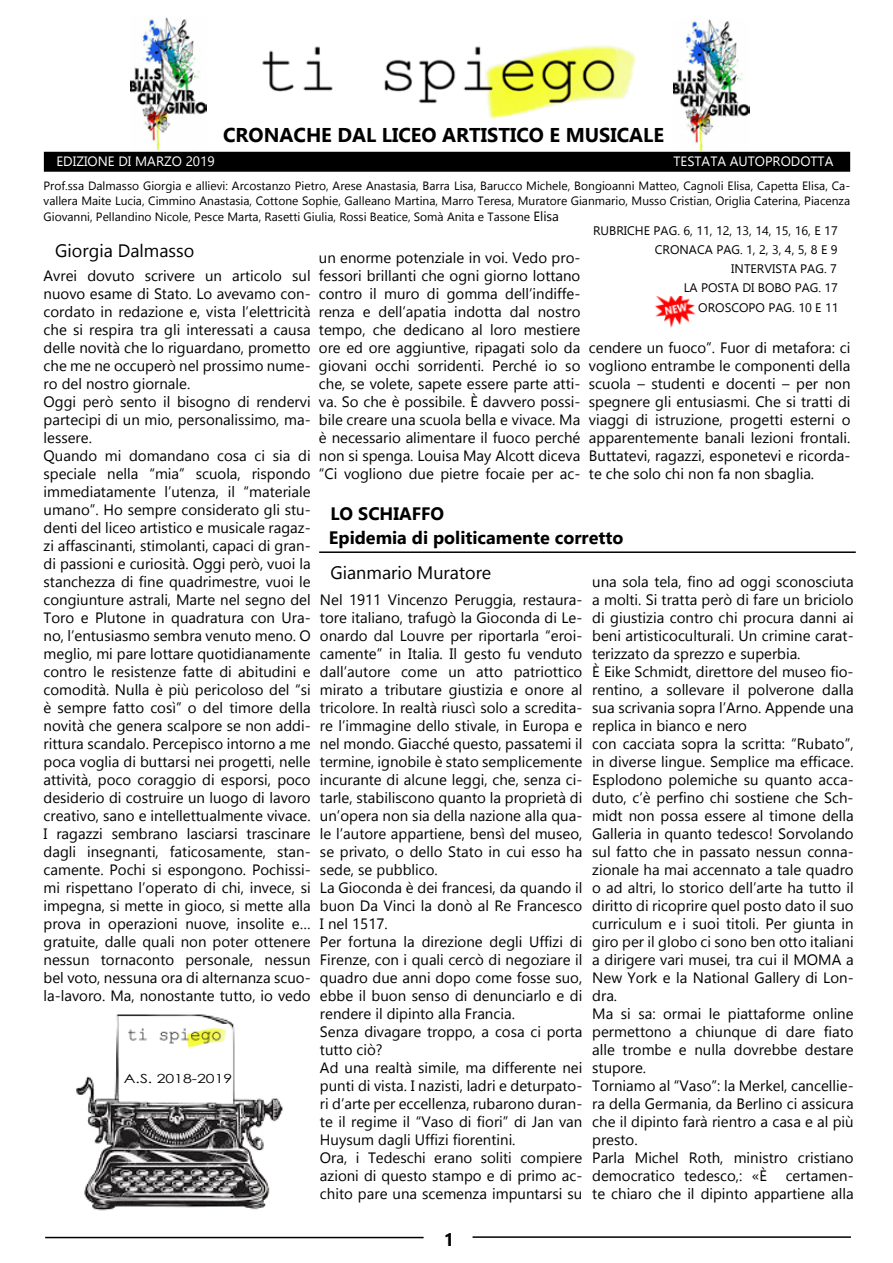
<style>
.page{position:relative;width:893px;height:1263px;background:#fff}
.page>*{position:absolute;margin:0;border:0;box-sizing:border-box;transform-origin:0 0}
.t1{font:700 19.95px "Gadugi";color:#000}
.t2{font:700 18px/23.4px "Gadugi";color:#000}
.t3{font:18px "Gadugi";color:#000}
.t4{font:15px/18px "Gadugi";color:#000}
.t5{font:13.5px "Gadugi";color:#fff}
.t6{font:12.6px "Century Gothic";color:#000;scale:1.27 1}
.t7{font:12.3px/18.8px "Gadugi";color:#000;text-align:right}
.t8{font:12px/14.4px "Gadugi";color:#000}
.s1{font-size:13.35px}
</style>
<div class="page">
<img style="left:655px;top:296px;width:41px;height:31px">
<img style="left:262px;top:45px;width:374px;height:74px">
<img style="left:130px;top:17px;width:76px;height:135px">
<div style="left:44px;top:152px;width:806px;height:20px;background:#000"></div>
<hr style="left:319px;top:551px;width:537px;height:2px;background:#000">
<hr style="left:45px;top:1237px;width:379px;height:1px;background:#000">
<hr style="left:472px;top:1236px;width:379px;height:2px;background:#000">
<img style="left:76px;top:1014px;width:207px;height:197px">
<img style="left:127px;top:1025px;width:100px;height:30px">
<img style="left:673px;top:19px;width:77px;height:132px">
<h1 class="t1" style="left:223px;top:123px;width:442px">CRONACHE DAL LICEO ARTISTICO E MUSICALE</h1>
<p class="t5" style="left:56px;top:153px;width:160px">EDIZIONE DI MARZO 2019</p>
<p class="t5" style="left:673px;top:153px;width:161px">TESTATA AUTOPRODOTTA</p>
<p class="t8" style="left:44px;top:179px;width:808px">Prof.ssa Dalmasso Giorgia e allievi: Arcostanzo Pietro, Arese Anastasia, Barra Lisa, Barucco Michele, Bongioanni Matteo, Cagnoli Elisa, Capetta Elisa, Ca&shy;vallera Maite Lucia, Cimmino Anastasia, Cottone Sophie, Galleano Martina, Marro Teresa, Muratore Gianmario, Musso Cristian, Origlia Caterina, Piacenza</p>
<p class="t8" style="left:44px;top:209px;width:517px">Giovanni, Pellandino Nicole, Pesce Marta, Rasetti Giulia, Rossi Beatice, Somà Anita e Tassone <span class="s1">Elisa</span></p>
<p class="t3" style="left:55px;top:240px;width:141px">Giorgia Dalmasso</p>
<p class="t4" style="left:44px;top:267px;width:269px">Avrei dovuto scrivere un articolo sul nuovo esame di Stato. Lo avevamo con&shy;cordato in redazione e, vista l’elettricità che si respira tra gli interessati a causa delle novità che lo riguardano, prometto che me ne occuperò nel prossimo nume&shy;ro del nostro giornale.<br>Oggi però sento il bisogno di rendervi partecipi di un mio, personalissimo, ma&shy;lessere.<br>Quando mi domandano cosa ci sia di speciale nella “mia” scuola, rispondo immediatamente l’utenza, il “materiale umano”. Ho sempre considerato gli stu&shy;denti del liceo artistico e musicale ragaz&shy;zi affascinanti, stimolanti, capaci di gran&shy;di passioni e curiosità. Oggi però, vuoi la stanchezza di fine quadrimestre, vuoi le congiunture astrali, Marte nel segno del Toro e Plutone in quadratura con Ura&shy;no, l’entusiasmo sembra venuto meno. O meglio, mi pare lottare quotidianamente contro le resistenze fatte di abitudini e comodità. Nulla è più pericoloso del “si è sempre fatto così” o del timore della novità che genera scalpore se non addi&shy;rittura scandalo. Percepisco intorno a me poca voglia di buttarsi nei progetti, nelle attività, poco coraggio di esporsi, poco desiderio di costruire un luogo di lavoro creativo, sano e intellettualmente vivace.<br>I ragazzi sembrano lasciarsi trascinare dagli insegnanti, faticosamente, stan&shy;camente. Pochi si espongono. Pochissi&shy;mi rispettano l’operato di chi, invece, si impegna, si mette in gioco, si mette alla prova in operazioni nuove, insolite e… gratuite, dalle quali non poter ottenere nessun tornaconto personale, nessun bel voto, nessuna ora di alternanza scuo&shy;la-lavoro. Ma, nonostante tutto, io vedo</p>
<p class="t6" style="left:124px;top:1069px;width:87px">A.S. 2018-2019</p>
<p class="t4" style="left:319px;top:249px;width:263px;text-align:justify">un enorme potenziale in voi. Vedo pro&shy;fessori brillanti che ogni giorno lottano contro il muro di gomma dell’indiffe&shy;renza e dell’apatia indotta dal nostro tempo, che dedicano al loro mestiere ore ed ore aggiuntive, ripagati solo da giovani occhi sorridenti. Perché io so che, se volete, sapete essere parte atti&shy;va. So che è possibile. È davvero possi&shy;bile creare una scuola bella e vivace. Ma è necessario alimentare il fuoco perché non si spenga. Louisa May Alcott diceva “Ci vogliono due pietre focaie per ac-</p>
<p class="t7" style="left:593px;top:221px;width:246px">RUBRICHE PAG. 6, 11, 12, 13, 14, 15, 16, E 17</p>
<p class="t7" style="left:655px;top:240px;width:184px">CRONACA PAG. 1, 2, 3, 4, 5, 8 E 9<br>INTERVISTA PAG. 7</p>
<p class="t7" style="left:684px;top:278px;width:156px">LA POSTA DI BOBO PAG. 17</p>
<p class="t7" style="left:698px;top:299px;width:142px">OROSCOPO PAG. 10 E 11</p>
<p class="t4" style="left:589px;top:338px;width:263px;text-align:justify">cendere un fuoco”. Fuor di metafora: ci vogliono entrambe le componenti della scuola – studenti e docenti – per non spegnere gli entusiasmi. Che si tratti di viaggi di istruzione, progetti esterni o apparentemente banali lezioni frontali.<br>Buttatevi, ragazzi, esponetevi e ricorda&shy;te che solo chi non fa non sbaglia.</p>
<p class="t2" style="left:329px;top:502px;width:296px">LO SCHIAFFO<br>Epidemia di politicamente corretto</p>
<p class="t3" style="left:330px;top:562px;width:162px">Gianmario Muratore</p>
<p class="t4" style="left:592px;top:573px;width:263px">una sola tela, fino ad oggi sconosciuta a molti. Si tratta però di fare un briciolo di giustizia contro chi procura danni ai beni artisticoculturali. Un crimine carat&shy;terizzato da sprezzo e superbia.<br>È Eike Schmidt, direttore del museo fio&shy;rentino, a sollevare il polverone dalla sua scrivania sopra l’Arno. Appende una replica in bianco e nero<br>con cacciata sopra la scritta: “Rubato”, in diverse lingue. Semplice ma efficace.<br>Esplodono polemiche su quanto acca&shy;duto, c’è perfino chi sostiene che Sch&shy;midt non possa essere al timone della Galleria in quanto tedesco! Sorvolando sul fatto che in passato nessun conna&shy;zionale ha mai accennato a tale quadro o ad altri, lo storico dell’arte ha tutto il diritto di ricoprire quel posto dato il suo curriculum e i suoi titoli. Per giunta in giro per il globo ci sono ben otto italiani a dirigere vari musei, tra cui il MOMA a New York e la National Gallery di Lon&shy;dra.<br>Ma si sa: ormai le piattaforme online permettono a chiunque di dare fiato alle trombe e nulla dovrebbe destare stupore.<br>Torniamo al “Vaso”: la Merkel, cancellie&shy;ra della Germania, da Berlino ci assicura che il dipinto farà rientro a casa e al più presto.<br>Parla Michel Roth, ministro cristiano democratico tedesco,: «È certamen&shy;te chiaro che il dipinto appartiene alla</p>
<p class="t4" style="left:320px;top:591px;width:264px">Nel 1911 Vincenzo Peruggia, restaura&shy;tore italiano, trafugò la Gioconda di Le&shy;onardo dal Louvre per riportarla “eroi&shy;camente” in Italia. Il gesto fu venduto dall’autore come un atto patriottico mirato a tributare giustizia e onore al tricolore. In realtà riuscì solo a scredita&shy;re l’immagine dello stivale, in Europa e nel mondo. Giacché questo, passatemi il termine, ignobile è stato semplicemente incurante di alcune leggi, che, senza ci&shy;tarle, stabiliscono quanto la proprietà di un’opera non sia della nazione alla qua&shy;le l’autore appartiene, bensì del museo, se privato, o dello Stato in cui esso ha sede, se pubblico.<br>La Gioconda è dei francesi, da quando il buon Da Vinci la donò al Re Francesco I nel 1517.<br>Per fortuna la direzione degli Uffizi di Firenze, con i quali cercò di negoziare il quadro due anni dopo come fosse suo, ebbe il buon senso di denunciarlo e di rendere il dipinto alla Francia.<br>Senza divagare troppo, a cosa ci porta tutto ciò?<br>Ad una realtà simile, ma differente nei punti di vista. I nazisti, ladri e deturpato&shy;ri d’arte per eccellenza, rubarono duran&shy;te il regime il “Vaso di fiori” di Jan van Huysum dagli Uffizi fiorentini.<br>Ora, i Tedeschi erano soliti compiere azioni di questo stampo e di primo ac&shy;chito pare una scemenza impuntarsi su</p>
<p class="t2" style="left:444px;top:1227px;width:12px">1</p>
</div>
